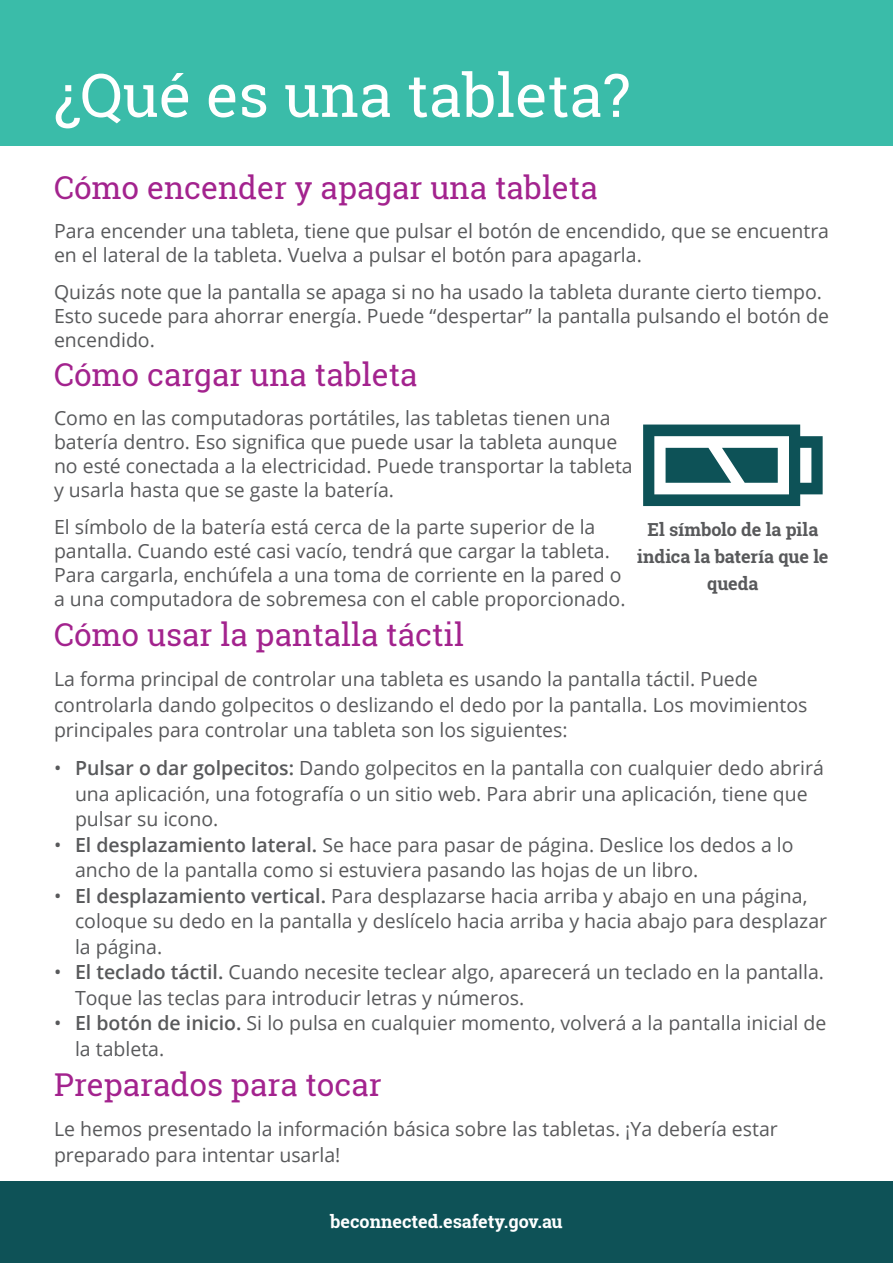
<style>
.page{position:relative;width:893px;height:1263px;background:#fff}
.page>*{position:absolute;margin:0;border:0;box-sizing:border-box;transform-origin:0 0}
.t1{font:60px "Roboto Slab";color:#fff}
.t2{font:31.5px "Roboto Slab";color:#a3238e}
.t3{font:19.5px/25.5px "Open Sans";color:#58595b}
.t4{font:700 18px/27px "Roboto Slab";letter-spacing:-.005em;color:#58595b;text-align:center}
.t5{font:700 18px "Roboto Slab";color:#fff}
.s1{font-weight:600}
</style>
<div class="page">
<div style="left:0;top:1181px;width:893px;height:82px;background:#0e5257"></div>
<div style="left:0;top:0;width:892px;height:145px;background:#3abca9"></div>
<svg style="left:643px;top:424px;width:180px;height:82px"></svg>
<h1 class="t1" style="left:54px;top:54px;width:578px">¿Qué es una tableta?</h1>
<h2 class="t2" style="left:54px;top:166px;width:545px">Cómo encender y apagar una tableta</h2>
<p class="t3" style="left:54px;top:218px;width:777px;line-height:24px">Para encender una tableta, tiene que pulsar el botón de encendido, que se encuentra en el lateral de la tableta. Vuelva a pulsar el botón para apagarla.</p>
<p class="t3" style="left:54px;top:279px;width:777px;line-height:24px">Quizás note que la pantalla se apaga si no ha usado la tableta durante cierto tiempo.<br>Esto sucede para ahorrar energía. Puede “despertar” la pantalla pulsando el botón de encendido.</p>
<h2 class="t2" style="left:54px;top:353px;width:365px">Cómo cargar una tableta</h2>
<p class="t3" style="left:54px;top:406px;width:580px;line-height:24px">Como en las computadoras portátiles, las tabletas tienen una batería dentro. Eso significa que puede usar la tableta aunque no esté conectada a la electricidad. Puede transportar la tableta y usarla hasta que se gaste la batería.</p>
<p class="t3" style="left:54px;top:514px;width:573px;line-height:24px">El símbolo de la batería está cerca de la parte superior de la pantalla. Cuando esté casi vacío, tendrá que cargar la tableta.<br>Para cargarla, enchúfela a una toma de corriente en la pared o a una computadora de sobremesa con el cable proporcionado.</p>
<h2 class="t2" style="left:54px;top:613px;width:411px">Cómo usar la pantalla táctil</h2>
<p class="t3" style="left:54px;top:666px;width:755px">La forma principal de controlar una tableta es usando la pantalla táctil. Puede controlarla dando golpecitos o deslizando el dedo por la pantalla. Los movimientos principales para controlar una tableta son los siguientes:</p>
<p class="t3" style="left:75px;top:755px;width:750px;text-indent:-21px">• <span class="s1">Pulsar o dar golpecitos:</span> Dando golpecitos en la pantalla con cualquier dedo abrirá una aplicación, una fotografía o un sitio web. Para abrir una aplicación, tiene que pulsar su icono.</p>
<p class="t3" style="left:75px;top:831px;width:720px;text-indent:-21px">• <span class="s1">El desplazamiento lateral.</span> Se hace para pasar de página. Deslice los dedos a lo ancho de la pantalla como si estuviera pasando las hojas de un libro.</p>
<p class="t3" style="left:75px;top:882px;width:754px;text-indent:-21px">• <span class="s1">El desplazamiento vertical.</span> Para desplazarse hacia arriba y abajo en una página, coloque su dedo en la pantalla y deslícelo hacia arriba y hacia abajo para desplazar la página.</p>
<p class="t3" style="left:75px;top:959px;width:751px;text-indent:-21px">• <span class="s1">El teclado táctil.</span> Cuando necesite teclear algo, aparecerá un teclado en la pantalla.<br>Toque las teclas para introducir letras y números.</p>
<p class="t3" style="left:75px;top:1010px;width:753px;text-indent:-21px">• <span class="s1">El botón de inicio.</span> Si lo pulsa en cualquier momento, volverá a la pantalla inicial de la tableta.</p>
<h2 class="t2" style="left:54px;top:1062px;width:329px">Preparados para tocar</h2>
<p class="t3" style="left:54px;top:1116px;width:725px">Le hemos presentado la información básica sobre las tabletas. ¡Ya debería estar preparado para intentar usarla!</p>
<p class="t4" style="left:637px;top:515px;width:193px">El símbolo de la pila indica la batería que le queda</p>
<p class="t5" style="left:330px;top:1209px;width:234px">beconnected.esafety.gov.au</p>
</div>
